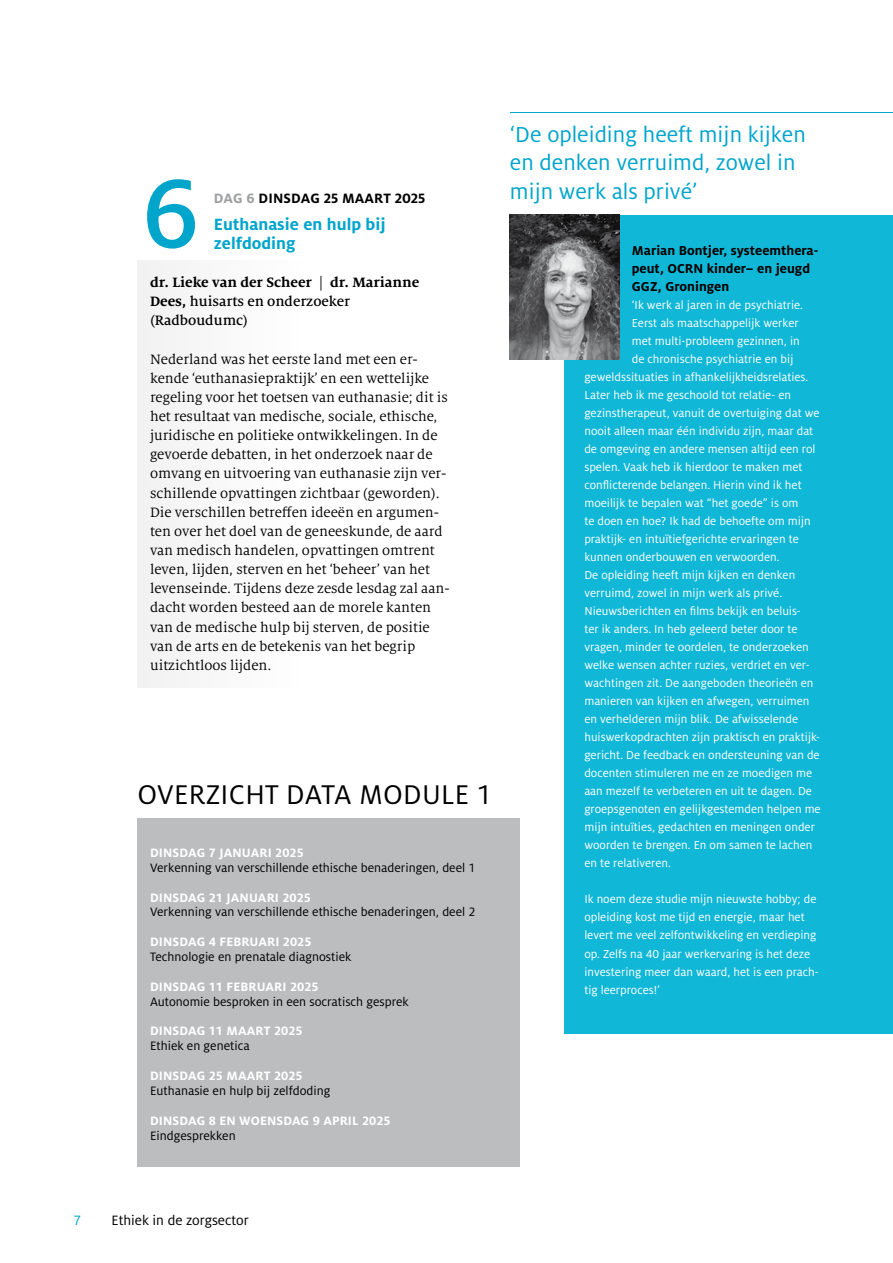
<style>
.page{position:relative;width:893px;height:1263px;background:#fff}
.page>*{position:absolute;margin:0;border:0;box-sizing:border-box;transform-origin:0 0}
.t1{font:500 108.45px "Milo OT";color:#00a5cc}
.t2{font:30px "Milo OT";letter-spacing:.01em;color:#000}
.t3{font:24px/28.7px "Milo OT";color:#00a5cc}
.t4{font:700 18px/19.2px "Milo OT";color:#00a5cc}
.t5{font:15px/19.2px "Milo Serif OT";color:#000}
.t6{font:700 15px/19.2px "Milo Serif OT";color:#000}
.t7{font:700 15px "Milo OT";letter-spacing:.01em;color:#000}
.t8{font:15px "Milo OT";color:#000}
.t9{font:15px "Milo OT";color:#00a5cc}
.t10{font:700 14.25px/18px "Milo OT";color:#000}
.t11{font:13.5px "Milo OT";color:#000}
.t12{font:700 13.5px "Milo OT";letter-spacing:.01em;color:#fff}
.t13{font:12.75px/18px "Milo OT";color:#fff}
.s1{color:#9c9e9f}
.s2{font-weight:500}
</style>
<div class="page">
<div style="left:137px;top:260px;width:164px;height:428px;background:#f2f2f3"></div>
<div style="left:137px;top:818px;width:383px;height:349px;background:#bbbdbe"></div>
<div style="left:564px;top:215px;width:329px;height:818px;background:#11b7d6"></div>
<hr style="left:510px;top:112px;width:383px;height:1px;background:#00a5cc">
<img style="left:510px;top:215px;width:109px;height:144px">
<h1 class="t1" style="left:142px;top:154px;width:59px">6</h1>
<p class="t7" style="left:214px;top:190px;width:213px"><span class="s1">DAG 6</span> DINSDAG 25 MAART 2025</p>
<h3 class="t4" style="left:214px;top:214px;width:173px">Euthanasie en hulp bij zelfdoding</h3>
<p class="t6" style="left:150px;top:273px;width:271px">dr. Lieke van der Scheer <span class="s2">|</span> dr. Marianne<br>Dees, <span class="s2">huisarts en onderzoeker (Radboudumc)</span></p>
<p class="t5" style="left:150px;top:350px;width:301px">Nederland was het eerste land met een er&shy;kende ‘euthanasiepraktijk’ en een wettelijke regeling voor het toetsen van euthanasie; dit is het resultaat van medische, sociale, ethische, juridische en politieke ontwikkelingen. In de gevoerde debatten, in het onderzoek naar de omvang en uitvoering van euthanasie zijn ver&shy;schillende opvattingen zichtbaar (geworden).<br>Die verschillen betreffen ideeën en argumen&shy;ten over het doel van de geneeskunde, de aard van medisch handelen, opvattingen omtrent leven, lijden, sterven en het ‘beheer’ van het levenseinde. Tijdens deze zesde lesdag zal aan&shy;dacht worden besteed aan de morele kanten van de medische hulp bij sterven, de positie van de arts en de betekenis van het begrip uitzichtloos lijden.</p>
<h2 class="t2" style="left:137px;top:778px;width:357px">OVERZICHT DATA MODULE 1</h2>
<p class="t12" style="left:150px;top:845px;width:155px">DINSDAG 7 JANUARI 2025</p>
<p class="t11" style="left:150px;top:860px;width:327px">Verkenning van verschillende ethische benaderingen, deel 1</p>
<p class="t12" style="left:150px;top:890px;width:162px">DINSDAG 21 JANUARI 2025</p>
<p class="t11" style="left:150px;top:905px;width:327px">Verkenning van verschillende ethische benaderingen, deel 2</p>
<p class="t12" style="left:150px;top:934px;width:163px">DINSDAG 4 FEBRUARI 2025</p>
<p class="t11" style="left:150px;top:949px;width:203px">Technologie en prenatale diagnostiek</p>
<p class="t12" style="left:150px;top:979px;width:170px">DINSDAG 11 FEBRUARI 2025</p>
<p class="t11" style="left:150px;top:994px;width:260px">Autonomie besproken in een socratisch gesprek</p>
<p class="t12" style="left:150px;top:1023px;width:154px">DINSDAG 11 MAART 2025</p>
<p class="t11" style="left:150px;top:1039px;width:101px">Ethiek en genetica</p>
<p class="t12" style="left:150px;top:1068px;width:154px">DINSDAG 25 MAART 2025</p>
<p class="t11" style="left:150px;top:1083px;width:182px">Euthanasie en hulp bij zelfdoding</p>
<p class="t12" style="left:150px;top:1113px;width:242px">DINSDAG 8 EN WOENSDAG 9 APRIL 2025</p>
<p class="t11" style="left:150px;top:1128px;width:87px">Eindgesprekken</p>
<h3 class="t3" style="left:510px;top:120px;width:297px">‘De opleiding heeft mijn kijken en denken verruimd, zowel in mijn werk als privé’</h3>
<p class="t10" style="left:632px;top:242px;width:188px">Marian Bontjer, systeemthera&shy;peut, OCRN kinder– en jeugd<br>GGZ, Groningen</p>
<p class="t13" style="left:632px;top:296px;width:173px">‘Ik werk al jaren in de psychiatrie.</p>
<p class="t13" style="left:632px;top:314px;width:168px">Eerst als maatschappelijk werker</p>
<p class="t13" style="left:632px;top:332px;width:169px">met multi-probleem gezinnen, in</p>
<p class="t13" style="left:632px;top:350px;width:163px">de chronische psychiatrie en bij</p>
<p class="t13" style="left:584px;top:368px;width:225px">geweldssituaties in afhankelijkheidsrelaties.</p>
<p class="t13" style="left:584px;top:386px;width:208px">Later heb ik me geschoold tot relatie- en</p>
<p class="t13" style="left:584px;top:404px;width:237px">gezinstherapeut, vanuit de overtuiging dat we</p>
<p class="t13" style="left:584px;top:422px;width:230px">nooit alleen maar één individu zijn, maar dat</p>
<p class="t13" style="left:584px;top:440px;width:233px">de omgeving en andere mensen altijd een rol</p>
<p class="t13" style="left:584px;top:458px;width:220px">spelen. Vaak heb ik hierdoor te maken met</p>
<p class="t13" style="left:584px;top:476px;width:219px">conflicterende belangen. Hierin vind ik het</p>
<p class="t13" style="left:584px;top:494px;width:216px">moeilijk te bepalen wat “het goede” is om</p>
<p class="t13" style="left:584px;top:512px;width:228px">te doen en hoe? Ik had de behoefte om mijn</p>
<p class="t13" style="left:584px;top:530px;width:216px">praktijk- en intuïtiefgerichte ervaringen te</p>
<p class="t13" style="left:584px;top:548px;width:197px">kunnen onderbouwen en verwoorden.</p>
<p class="t13" style="left:584px;top:566px;width:212px">De opleiding heeft mijn kijken en denken</p>
<p class="t13" style="left:584px;top:584px;width:199px">verruimd, zowel in mijn werk als privé.</p>
<p class="t13" style="left:584px;top:602px;width:218px">Nieuwsberichten en films bekijk en beluis-</p>
<p class="t13" style="left:584px;top:620px;width:215px">ter ik anders. In heb geleerd beter door te</p>
<p class="t13" style="left:584px;top:638px;width:226px">vragen, minder te oordelen, te onderzoeken</p>
<p class="t13" style="left:584px;top:656px;width:227px">welke wensen achter ruzies, verdriet en ver-</p>
<p class="t13" style="left:584px;top:674px;width:231px">wachtingen zit. De aangeboden theorieën en</p>
<p class="t13" style="left:584px;top:692px;width:227px">manieren van kijken en afwegen, verruimen</p>
<p class="t13" style="left:584px;top:710px;width:215px">en verhelderen mijn blik. De afwisselende</p>
<p class="t13" style="left:584px;top:728px;width:237px">huiswerkopdrachten zijn praktisch en praktijk-</p>
<p class="t13" style="left:584px;top:746px;width:237px">gericht. De feedback en ondersteuning van de</p>
<p class="t13" style="left:584px;top:764px;width:229px">docenten stimuleren me en ze moedigen me</p>
<p class="t13" style="left:584px;top:782px;width:229px">aan mezelf te verbeteren en uit te dagen. De</p>
<p class="t13" style="left:584px;top:800px;width:238px">groepsgenoten en gelijkgestemden helpen me</p>
<p class="t13" style="left:584px;top:818px;width:232px">mijn intuïties, gedachten en meningen onder</p>
<p class="t13" style="left:584px;top:836px;width:229px">woorden te brengen. En om samen te lachen</p>
<p class="t13" style="left:584px;top:854px;width:88px">en te relativeren.</p>
<p class="t13" style="left:584px;top:891px;width:236px">Ik noem deze studie mijn nieuwste hobby; de opleiding kost me tijd en energie, maar het levert me veel zelfontwikkeling en verdieping op. Zelfs na 40 jaar werkervaring is het deze investering meer dan waard, het is een prach&shy;tig leerproces!’</p>
<p class="t9" style="left:73px;top:1212px;width:9px">7</p>
<p class="t8" style="left:112px;top:1212px;width:139px">Ethiek in de zorgsector</p>
</div>
